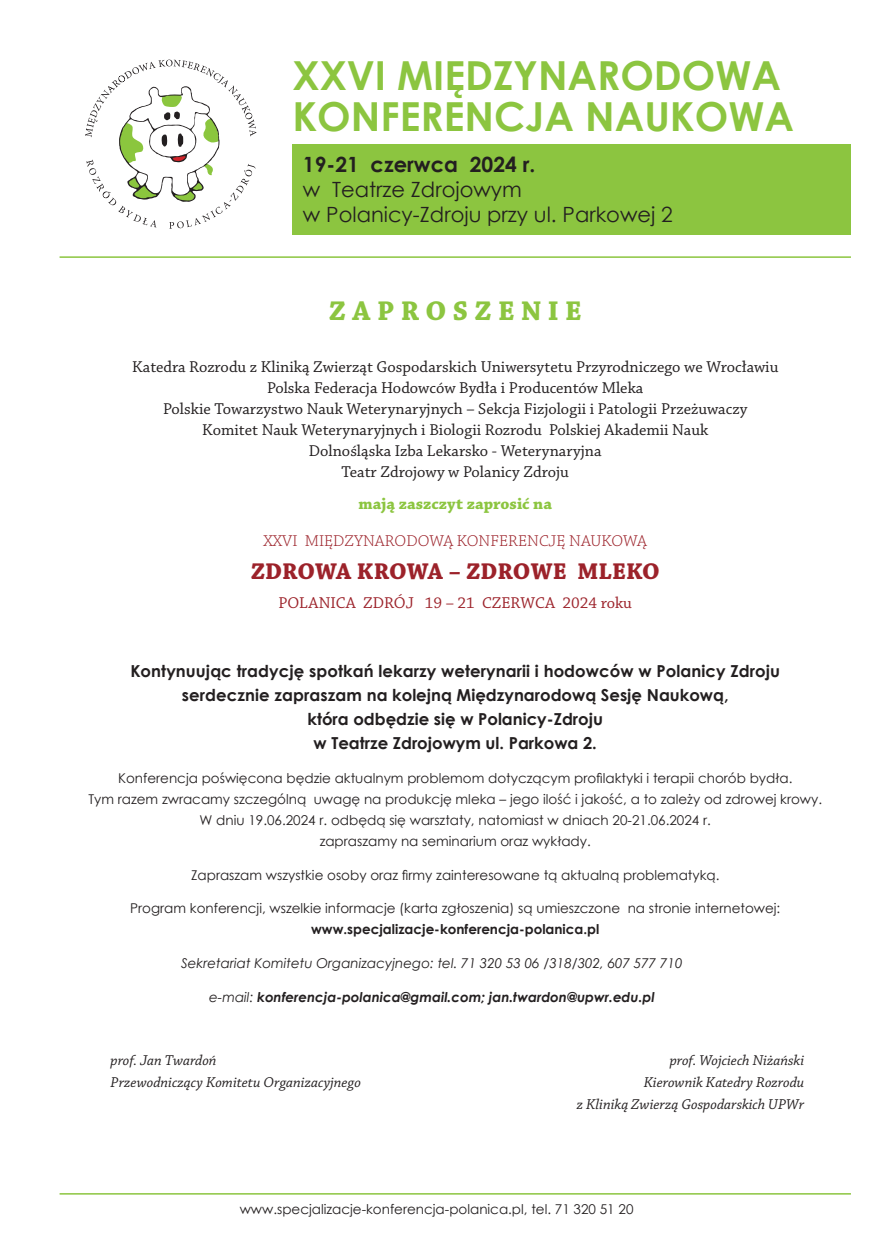
<style>
.page{position:relative;width:885px;height:1251px;background:#fff}
.page>*{position:absolute;margin:0;border:0;box-sizing:border-box;transform-origin:0 0}
.t1{font:700 39.9px "Century Gothic";color:#8cc540}
.t2{font:700 28.5px "Chaparral Pro";color:#8cc540}
.t3{font:700 24px "Chaparral Pro";color:#9c222a}
.t4{font:21px "Century Gothic";color:#231f20}
.t5{font:700 21px "Century Gothic";color:#231f20}
.t6{font:16.5px "Chaparral Pro";color:#231f20}
.t7{font:700 16.5px "Century Gothic";color:#231f20}
.t8{font:300 16.5px "Chaparral Pro";color:#9c222a}
.t9{font:16.5px "Chaparral Pro";color:#9c222a}
.t10{font:700 16.5px "Chaparral Pro";color:#8cc540}
.t11{font:italic 15px "Chaparral Pro";color:#231f20}
.t12{font:13.5px "Century Gothic";color:#231f20}
.t13{font:italic 13.5px "Century Gothic";color:#231f20}
.t14{font:italic 700 13.5px "Century Gothic";color:#231f20}
.t15{font:700 13.5px "Century Gothic";color:#231f20}
.s1{font-weight:400}
</style>
<div class="page">
<svg style="left:85px;top:60px;width:171px;height:168px"></svg>
<hr style="left:60px;top:256px;width:790px;height:2px;background:#8cc540">
<hr style="left:60px;top:1192px;width:790px;height:2px;background:#8cc540">
<div style="left:292px;top:145px;width:558px;height:90px;background:#8cc540"></div>
<p class="t1" style="left:292px;top:45px;width:490px">XXVI MIĘDZYNARODOWA</p>
<p class="t1" style="left:292px;top:86px;width:503px">KONFERENCJA NAUKOWA</p>
<p class="t5" style="left:303px;top:148px;width:234px">19-21 czerwca 2024 r.</p>
<p class="t4" style="left:303px;top:174px;width:220px">w Teatrze Zdrojowym</p>
<p class="t4" style="left:303px;top:200px;width:371px">w Polanicy-Zdroju przy ul. Parkowej 2</p>
<p class="t2" style="left:329px;top:294px;width:254px">Z A P R O S Z E N I E</p>
<p class="t6" style="left:132px;top:357px;width:647px">Katedra Rozrodu z Kliniką Zwierząt Gospodarskich Uniwersytetu Przyrodniczego we Wrocławiu</p>
<p class="t6" style="left:267px;top:378px;width:378px">Polska Federacja Hodowców Bydła i Producentów Mleka</p>
<p class="t6" style="left:163px;top:399px;width:585px">Polskie Towarzystwo Nauk Weterynaryjnych – Sekcja Fizjologii i Patologii Przeżuwaczy</p>
<p class="t6" style="left:202px;top:420px;width:507px">Komitet Nauk Weterynaryjnych i Biologii Rozrodu Polskiej Akademii Nauk</p>
<p class="t6" style="left:309px;top:441px;width:294px">Dolnośląska Izba Lekarsko - Weterynaryjna</p>
<p class="t6" style="left:341px;top:462px;width:229px">Teatr Zdrojowy w Polanicy Zdroju</p>
<p class="t10" style="left:358px;top:494px;width:195px">mają zaszczyt zaprosić na</p>
<p class="t8" style="left:263px;top:532px;width:385px">XXVI MIĘDZYNARODOWĄ KONFERENCJĘ NAUKOWĄ</p>
<p class="t3" style="left:251px;top:557px;width:410px">ZDROWA KROWA – ZDROWE MLEKO</p>
<p class="t9" style="left:278px;top:593px;width:355px">POLANICA ZDRÓJ 19 – 21 CZERWCA 2024 roku</p>
<p class="t7" style="left:130px;top:658px;width:651px">Kontynuując tradycję spotkań lekarzy weterynarii i hodowców w Polanicy Zdroju</p>
<p class="t7" style="left:182px;top:682px;width:548px">serdecznie zapraszam na kolejną Międzynarodową Sesję Naukową,</p>
<p class="t7" style="left:307px;top:706px;width:297px">która odbędzie się w Polanicy-Zdroju</p>
<p class="t7" style="left:313px;top:730px;width:285px">w Teatrze Zdrojowym ul. Parkowa 2.</p>
<p class="t12" style="left:118px;top:768px;width:675px">Konferencja poświęcona będzie aktualnym problemom dotyczącym profilaktyki i terapii chorób bydła.</p>
<p class="t12" style="left:88px;top:789px;width:735px">Tym razem zwracamy szczególną uwagę na produkcję mleka – jego ilość i jakość, a to zależy od zdrowej krowy.</p>
<p class="t12" style="left:199px;top:810px;width:513px">W dniu 19.06.2024 r. odbędą się warsztaty, natomiast w dniach 20-21.06.2024 r.</p>
<p class="t12" style="left:319px;top:831px;width:273px">zapraszamy na seminarium oraz wykłady.</p>
<p class="t12" style="left:191px;top:865px;width:530px">Zapraszam wszystkie osoby oraz firmy zainteresowane tą aktualną problematyką.</p>
<p class="t12" style="left:130px;top:898px;width:651px">Program konferencji, wszelkie informacje (karta zgłoszenia) są umieszczone na stronie internetowej:</p>
<p class="t15" style="left:311px;top:919px;width:290px">www.specjalizacje-konferencja-polanica.pl</p>
<p class="t13" style="left:181px;top:953px;width:503px">Sekretariat Komitetu Organizacyjnego: tel. 71 320 53 06 /318/302, 607 577 710</p>
<p class="t14" style="left:209px;top:986px;width:447px"><span class="s1">e-mail:</span> konferencja-polanica@gmail.com; jan.twardon@upwr.edu.pl</p>
<p class="t11" style="left:111px;top:1051px;width:107px">prof. Jan Twardoń</p>
<p class="t11" style="left:111px;top:1073px;width:252px">Przewodniczący Komitetu Organizacyjnego</p>
<p class="t11" style="left:669px;top:1051px;width:136px">prof. Wojciech Niżański</p>
<p class="t11" style="left:643px;top:1073px;width:162px">Kierownik Katedry Rozrodu</p>
<p class="t11" style="left:576px;top:1095px;width:229px">z Kliniką Zwierzą Gospodarskich UPWr</p>
<p class="t12" style="left:240px;top:1199px;width:395px">www.specjalizacje-konferencja-polanica.pl, tel. 71 320 51 20</p>
</div>
